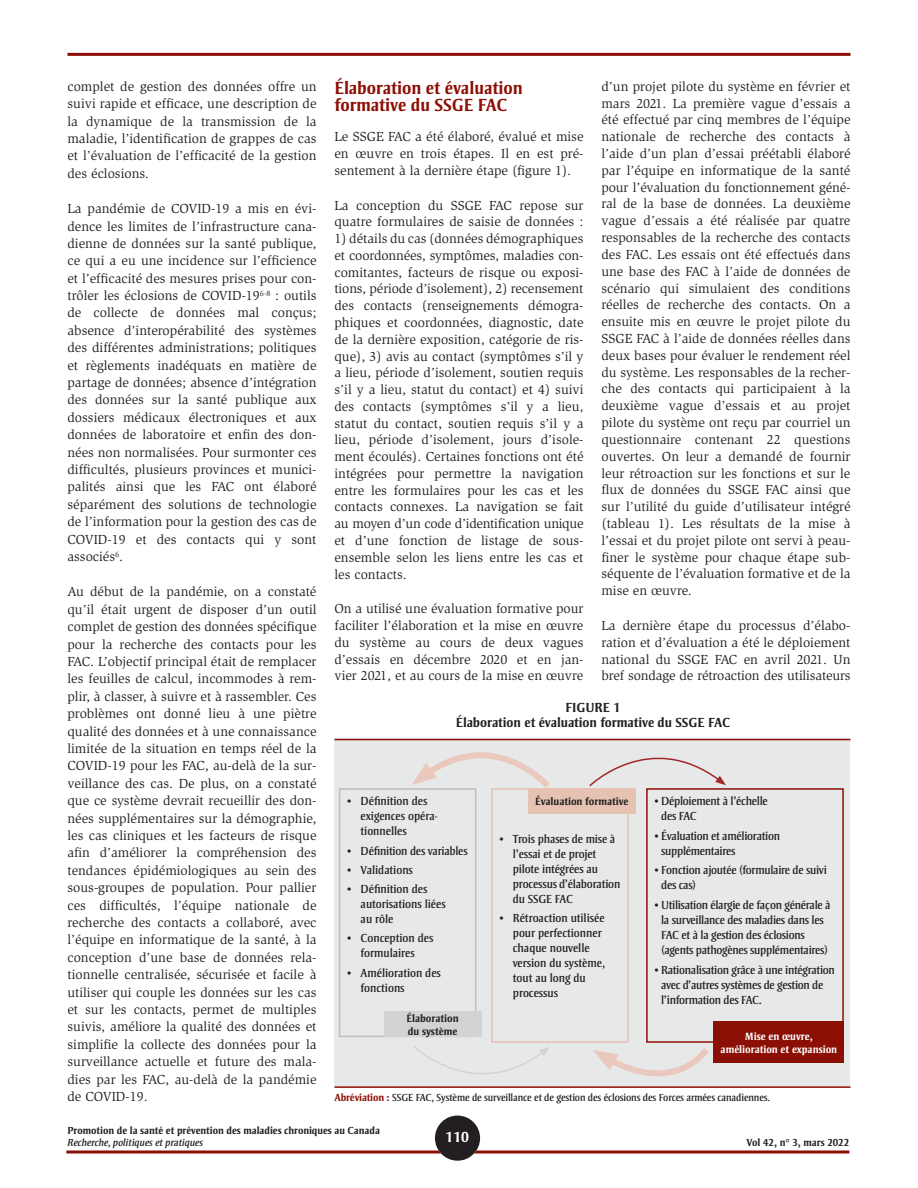
<style>
.page{position:relative;width:918px;height:1188px;background:#fff}
.page>*{position:absolute;margin:0;border:0;box-sizing:border-box;transform-origin:0 0}
.t1{font:700 18px/16.8px "Strayhorn MT Std";color:#8c0f05}
.t2{font:700 15px "Strayhorn MT Std";color:#fff}
.BODY{font:13.5px/16.8px "Slimbach Std";color:#231f20;text-align:justify}
.Tableau_titre{font:700 13.5px/15px "Strayhorn MT Std";color:#231f20;text-align:center}
.t3{font:12px/15px "Strayhorn MT Std";letter-spacing:-.02em;color:#231f20}
.t4{font:12px/15px "Strayhorn MT Std";color:#231f20}
.Tableau_Body{font:700 10.8px/12.9px "Strayhorn MT Std";color:#231f20}
.Tableau_Body-2{font:700 10.8px/12.9px "Strayhorn MT Std";color:#fff;text-align:center}
.Note_tableau{font:10.5px "Strayhorn MT Std";letter-spacing:-.01em;color:#231f20}
.t5{font:700 10.5px "Strayhorn MT Std";color:#231f20}
.t6{font:italic 10.5px "Strayhorn MT Std";color:#231f20}
.s1{font-weight:700;color:#8c0f05}
</style>
<div class="page">
<svg style="left:66px;top:1150px;width:783px;height:4px;background:#a84a43"></svg>
<hr style="left:68px;top:53px;width:782px;height:3px;background:#8c0f05">
<div style="left:435px;top:1116px;width:45px;height:45px;background:#231f20;border-radius:50%"></div>
<div style="left:334px;top:738px;width:516px;height:348px;background:#e7e8e8"></div>
<hr style="left:334px;top:739px;width:516px;height:1px;background:#8c0f05">
<hr style="left:334px;top:1086px;width:516px;height:2px;background:#8c0f05">
<div style="left:339px;top:788px;width:137px;height:249px;border:2px solid #bcbec0"></div>
<div style="left:491px;top:788px;width:138px;height:255px;border:2px solid #e5c2b2"></div>
<div style="left:646px;top:788px;width:198px;height:255px;border:2px solid #8c0f05"></div>
<div style="left:384px;top:1012px;width:98px;height:25px;background:#d1d3d4"></div>
<div style="left:714px;top:1021px;width:130px;height:42px;background:#8c0f05"></div>
<div style="left:528px;top:788px;width:107px;height:26px;background:#e5c2b2"></div>
<svg style="left:411px;top:738px;width:143px;height:54px"></svg>
<svg style="left:592px;top:1048px;width:120px;height:40px"></svg>
<svg style="left:412px;top:1046px;width:138px;height:42px"></svg>
<svg style="left:588px;top:738px;width:138px;height:49px"></svg>
<p class="BODY" style="left:68px;top:78px;width:251px;line-height:17.4px">complet de gestion des données offre un suivi rapide et efficace, une description de la dynamique de la transmission de la maladie, l’identification de grappes de cas et l’évaluation de l’efficacité de la gestion des éclosions.</p>
<p class="BODY" style="left:68px;top:200px;width:251px;line-height:17.4px">La pandémie de COVID-19 a mis en évi&shy;dence les limites de l’infrastructure cana&shy;dienne de données sur la santé publique, ce qui a eu une incidence sur l’efficience et l’efficacité des mesures prises pour con&shy;trôler les éclosions de COVID-19<sup>6-8</sup> : outils de collecte de données mal conçus; absence d’interopérabilité des systèmes des différentes administrations; politiques et règlements inadéquats en matière de partage de données; absence d’intégration des données sur la santé publique aux dossiers médicaux électroniques et aux données de laboratoire et enfin des don&shy;nées non normalisées. Pour surmonter ces difficultés, plusieurs provinces et munici&shy;palités ainsi que les FAC ont élaboré séparément des solutions de technologie de l’information pour la gestion des cas de COVID-19 et des contacts qui y sont associés<sup>6</sup>.</p>
<p class="BODY" style="left:68px;top:583px;width:251px;line-height:17.4px">Au début de la pandémie, on a constaté qu’il était urgent de disposer d’un outil complet de gestion des données spécifique pour la recherche des contacts pour les FAC. L’objectif principal était de remplacer les feuilles de calcul, incommodes à rem&shy;plir, à classer, à suivre et à rassembler. Ces problèmes ont donné lieu à une piètre qualité des données et à une connaissance limitée de la situation en temps réel de la COVID-19 pour les FAC, au-delà de la sur&shy;veillance des cas. De plus, on a constaté que ce système devrait recueillir des don&shy;nées supplémentaires sur la démographie, les cas cliniques et les facteurs de risque afin d’améliorer la compréhension des tendances épidémiologiques au sein des sous-groupes de population. Pour pallier ces difficultés, l’équipe nationale de recherche des contacts a collaboré, avec l’équipe en informatique de la santé, à la conception d’une base de données rela&shy;tionnelle centralisée, sécurisée et facile à utiliser qui couple les données sur les cas et sur les contacts, permet de multiples suivis, améliore la qualité des données et simplifie la collecte des données pour la surveillance actuelle et future des mala&shy;dies par les FAC, au-delà de la pandémie de COVID-19.</p>
<h2 class="t1" style="left:334px;top:80px;width:190px">Élaboration et évaluation formative du SSGE FAC</h2>
<p class="BODY" style="left:334px;top:128px;width:251px">Le SSGE FAC a été élaboré, évalué et mise en œuvre en trois étapes. Il en est pré&shy;sentement à la dernière étape (figure 1).</p>
<p class="BODY" style="left:334px;top:197px;width:251px">La conception du SSGE FAC repose sur quatre formulaires de saisie de données :</p>
<p class="BODY" style="left:334px;top:230px;width:251px">1) détails du cas (données démographiques et coordonnées, symptômes, maladies con&shy;comitantes, facteurs de risque ou exposi&shy;tions, période d’isolement), 2) recensement des contacts (renseignements démogra&shy;phiques et coordonnées, diagnostic, date de la dernière exposition, catégorie de ris&shy;que), 3) avis au contact (symptômes s’il y a lieu, période d’isolement, soutien requis s’il y a lieu, statut du contact) et 4) suivi des contacts (symptômes s’il y a lieu, statut du contact, soutien requis s’il y a lieu, période d’isolement, jours d’isole&shy;ment écoulés). Certaines fonctions ont été intégrées pour permettre la navigation entre les formulaires pour les cas et les contacts connexes. La navigation se fait au moyen d’un code d’identification unique et d’une fonction de listage de sous&shy;ensemble selon les liens entre les cas et les contacts.</p>
<p class="BODY" style="left:334px;top:601px;width:251px">On a utilisé une évaluation formative pour faciliter l’élaboration et la mise en œuvre du système au cours de deux vagues d’essais en décembre 2020 et en jan&shy;vier 2021, et au cours de la mise en œuvre</p>
<p class="BODY" style="left:602px;top:78px;width:251px">d’un projet pilote du système en février et mars 2021. La première vague d’essais a été effectué par cinq membres de l’équipe nationale de recherche des contacts à l’aide d’un plan d’essai préétabli élaboré par l’équipe en informatique de la santé pour l’évaluation du fonctionnement géné&shy;ral de la base de données. La deuxième vague d’essais a été réalisée par quatre responsables de la recherche des contacts des FAC. Les essais ont été effectués dans une base des FAC à l’aide de données de scénario qui simulaient des conditions réelles de recherche des contacts. On a ensuite mis en œuvre le projet pilote du SSGE FAC à l’aide de données réelles dans deux bases pour évaluer le rendement réel du système. Les responsables de la recher&shy;che des contacts qui participaient à la deuxième vague d’essais et au projet pilote du système ont reçu par courriel un questionnaire contenant 22 questions ouvertes. On leur a demandé de fournir leur rétroaction sur les fonctions et sur le flux de données du SSGE FAC ainsi que sur l’utilité du guide d’utilisateur intégré (tableau 1). Les résultats de la mise à l’essai et du projet pilote ont servi à peau&shy;finer le système pour chaque étape sub&shy;séquente de l’évaluation formative et de la mise en œuvre.</p>
<p class="BODY" style="left:602px;top:617px;width:251px">La dernière étape du processus d’élabo&shy;ration et d’évaluation a été le déploiement national du SSGE FAC en avril 2021. Un bref sondage de rétroaction des utilisateurs</p>
<p class="Tableau_titre" style="left:456px;top:700px;width:276px">FIGURE 1<br>Élaboration et évaluation formative du SSGE FAC</p>
<p class="t4" style="left:361px;top:794px;width:79px;text-indent:-14px">• Définition des exigences opéra&shy;tionnelles</p>
<p class="t3" style="left:347px;top:843px;width:122px">• Définition des variables</p>
<p class="t4" style="left:347px;top:862px;width:67px">• Validations</p>
<p class="t4" style="left:361px;top:882px;width:87px;text-indent:-14px">• Définition des autorisations liées au rôle</p>
<p class="t4" style="left:347px;top:931px;width:88px;text-align:center">• Conception des formulaires</p>
<p class="t4" style="left:361px;top:965px;width:82px;text-indent:-14px">• Amélioration des fonctions</p>
<p class="Tableau_Body" style="left:406px;top:1012px;width:54px">Élaboration du système</p>
<p class="Tableau_Body" style="left:535px;top:795px;width:95px">Évaluation formative</p>
<p class="t3" style="left:513px;top:831px;width:109px;text-indent:-14px">• Trois phases de mise à l’essai et de projet pilote intégrées au processus d’élaboration du SSGE FAC</p>
<p class="t4" style="left:513px;top:911px;width:94px;text-indent:-14px">• Rétroaction utilisée pour perfectionner chaque nouvelle version du système, tout au long du processus</p>
<p class="t3" style="left:661px;top:794px;width:108px;text-indent:-7px">• Déploiement à l’échelle des FAC</p>
<p class="t3" style="left:661px;top:828px;width:120px;text-indent:-7px">• Évaluation et amélioration supplémentaires</p>
<p class="t3" style="left:661px;top:863px;width:167px;text-indent:-7px">• Fonction ajoutée (formulaire de suivi des cas)</p>
<p class="t3" style="left:661px;top:898px;width:171px;text-indent:-7px">• Utilisation élargie de façon générale à la surveillance des maladies dans les FAC et à la gestion des éclosions (agents pathogènes supplémentaires)</p>
<p class="t3" style="left:661px;top:962px;width:175px;text-indent:-7px">• Rationalisation grâce à une intégration avec d’autres systèmes de gestion de l’information des FAC.</p>
<p class="Tableau_Body-2" style="left:721px;top:1030px;width:118px">Mise en œuvre, amélioration et expansion</p>
<p class="Note_tableau" style="left:334px;top:1092px;width:437px"><span class="s1">Abréviation :</span> SSGE FAC, Système de surveillance et de gestion des éclosions des Forces armées canadiennes.</p>
<p class="t5" style="left:68px;top:1125px;width:314px">Promotion de la santé et prévention des maladies chroniques au Canada</p>
<p class="t6" style="left:68px;top:1137px;width:137px">Recherche, politiques et pratiques</p>
<p class="t5" style="left:746px;top:1137px;width:104px">Vol 42, n° 3, mars 2022</p>
<p class="t2" style="left:446px;top:1128px;width:25px">110</p>
</div>
